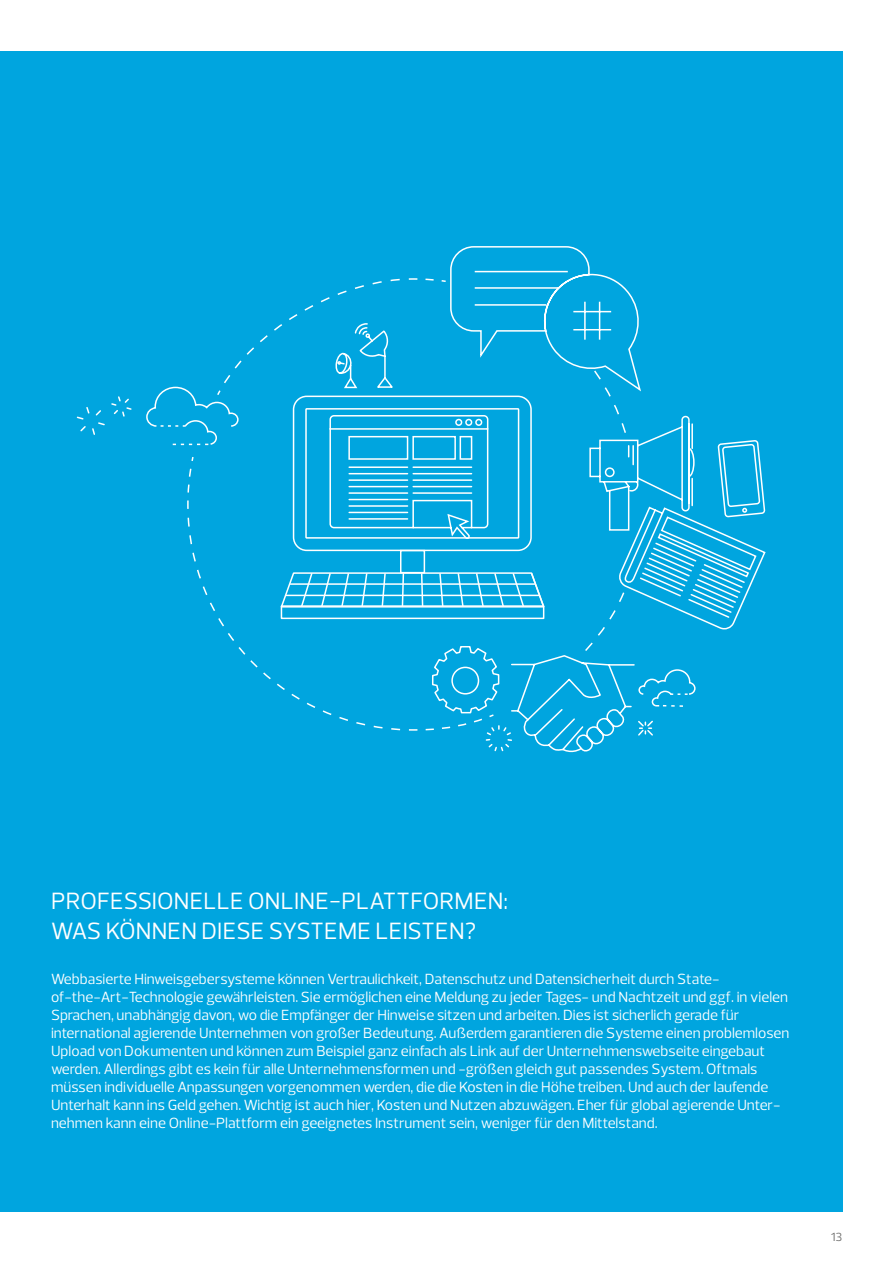
<style>
.page{position:relative;width:893px;height:1263px;background:#fff}
.page>*{position:absolute;margin:0;border:0;box-sizing:border-box;transform-origin:0 0}
.t1{font:24px/30px "Prelo";letter-spacing:.015em;color:#fff}
.t2{font:15px/18px "Prelo";color:#fff}
.t3{font:12px "Prelo";color:#666665}
</style>
<div class="page">
<div style="left:0;top:51px;width:842px;height:1161px;background:#00a5df"></div>
<svg style="left:146px;top:246px;width:620px;height:507px"></svg>
<h1 class="t1" style="left:51px;top:886px;width:458px">PROFESSIONELLE ONLINE-PLATTFORMEN:<br>WAS KÖNNEN DIESE SYSTEME LEISTEN?</h1>
<p class="t2" style="left:51px;top:970px;width:740px">Webbasierte Hinweisgebersysteme können Vertraulichkeit, Datenschutz und Datensicherheit durch State&shy;of-the-Art-Technologie gewährleisten. Sie ermöglichen eine Meldung zu jeder Tages- und Nachtzeit und ggf. in vielen Sprachen, unabhängig davon, wo die Empfänger der Hinweise sitzen und arbeiten. Dies ist sicherlich gerade für international agierende Unternehmen von großer Bedeutung. Außerdem garantieren die Systeme einen problemlosen Upload von Dokumenten und können zum Beispiel ganz einfach als Link auf der Unternehmenswebseite eingebaut werden. Allerdings gibt es kein für alle Unternehmensformen und -größen gleich gut passendes System. Oftmals müssen individuelle Anpassungen vorgenommen werden, die die Kosten in die Höhe treiben. Und auch der laufende Unterhalt kann ins Geld gehen. Wichtig ist auch hier, Kosten und Nutzen abzuwägen. Eher für global agierende Unter&shy;nehmen kann eine Online-Plattform ein geeignetes Instrument sein, weniger für den Mittelstand.</p>
<p class="t3" style="left:831px;top:1230px;width:13px">13</p>
</div>
